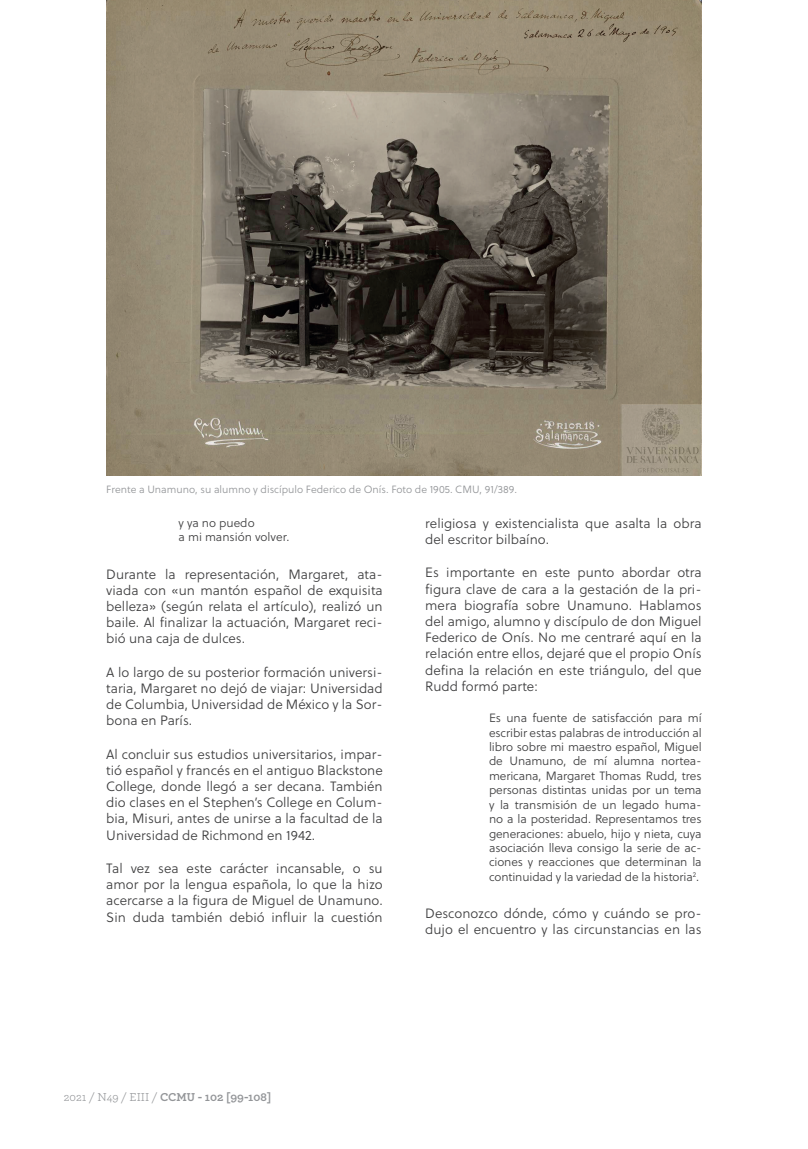
<style>
.page{position:relative;width:808px;height:1149px;background:#fff}
.page>*{position:absolute;margin:0;border:0;box-sizing:border-box;transform-origin:0 0}
.Textos2parte{font:300 13.5px/16.2px "Soleil";color:#3e3e3f;text-align:justify}
.Metido2{font:300 12px/14.4px "Soleil";letter-spacing:-.01em;color:#3e3e3f;text-align:justify}
.t1{font:700 12px "Archer";color:#939598}
.Pie_de_foto{font:300 10.5px "Soleil";color:#939598}
.s1{font-weight:400}
</style>
<div class="page">
<img style="left:106px;top:0;width:596px;height:475px">
<p class="Pie_de_foto" style="left:106px;top:481px;width:412px">Frente a Unamuno, su alumno y discípulo Federico de Onís. Foto de 1905. CMU, 91/389.</p>
<p class="Metido2" style="left:179px;top:515px;width:78px">y ya no puedo</p>
<p class="Metido2" style="left:179px;top:529px;width:112px">a mi mansión volver.</p>
<p class="Textos2parte" style="left:106px;top:565px;width:278px">Durante la representación, Margaret, ata&shy;viada con «un mantón español de exquisita belleza» (según relata el artículo), realizó un baile. Al finalizar la actuación, Margaret reci&shy;bió una caja de dulces.</p>
<p class="Textos2parte" style="left:106px;top:663px;width:278px">A lo largo de su posterior formación universi&shy;taria, Margaret no dejó de viajar: Universidad de Columbia, Universidad de México y la Sor&shy;bona en París.</p>
<p class="Textos2parte" style="left:106px;top:745px;width:278px">Al concluir sus estudios universitarios, impar&shy;tió español y francés en el antiguo Blackstone College, donde llegó a ser decana. También dio clases en el Stephen’s College en Colum&shy;bia, Misuri, antes de unirse a la facultad de la Universidad de Richmond en 1942.</p>
<p class="Textos2parte" style="left:106px;top:859px;width:278px">Tal vez sea este carácter incansable, o su amor por la lengua española, lo que la hizo acercarse a la figura de Miguel de Unamuno.<br>Sin duda también debió influir la cuestión</p>
<p class="Textos2parte" style="left:425px;top:514px;width:278px">religiosa y existencialista que asalta la obra del escritor bilbaíno.</p>
<p class="Textos2parte" style="left:425px;top:564px;width:278px">Es importante en este punto abordar otra figura clave de cara a la gestación de la pri&shy;mera biografía sobre Unamuno. Hablamos del amigo, alumno y discípulo de don Miguel Federico de Onís. No me centraré aquí en la relación entre ellos, dejaré que el propio Onís defina la relación en este triángulo, del que Rudd formó parte:</p>
<p class="Metido2" style="left:489px;top:710px;width:214px">Es una fuente de satisfacción para mí escribir estas palabras de introducción al libro sobre mi maestro español, Miguel de Unamuno, de mí alumna nortea&shy;mericana, Margaret Thomas Rudd, tres personas distintas unidas por un tema y la transmisión de un legado huma&shy;no a la posteridad. Representamos tres generaciones: abuelo, hijo y nieta, cuya asociación lleva consigo la serie de ac&shy;ciones y reacciones que determinan la continuidad y la variedad de la historia<sup>2</sup>.</p>
<p class="Textos2parte" style="left:425px;top:905px;width:278px">Desconozco dónde, cómo y cuándo se pro&shy;dujo el encuentro y las circunstancias en las</p>
<p class="t1" style="left:64px;top:1087px;width:209px"><span class="s1">2021 / N49 / EIII /</span> CCMU - 102 [99-108]</p>
</div>
